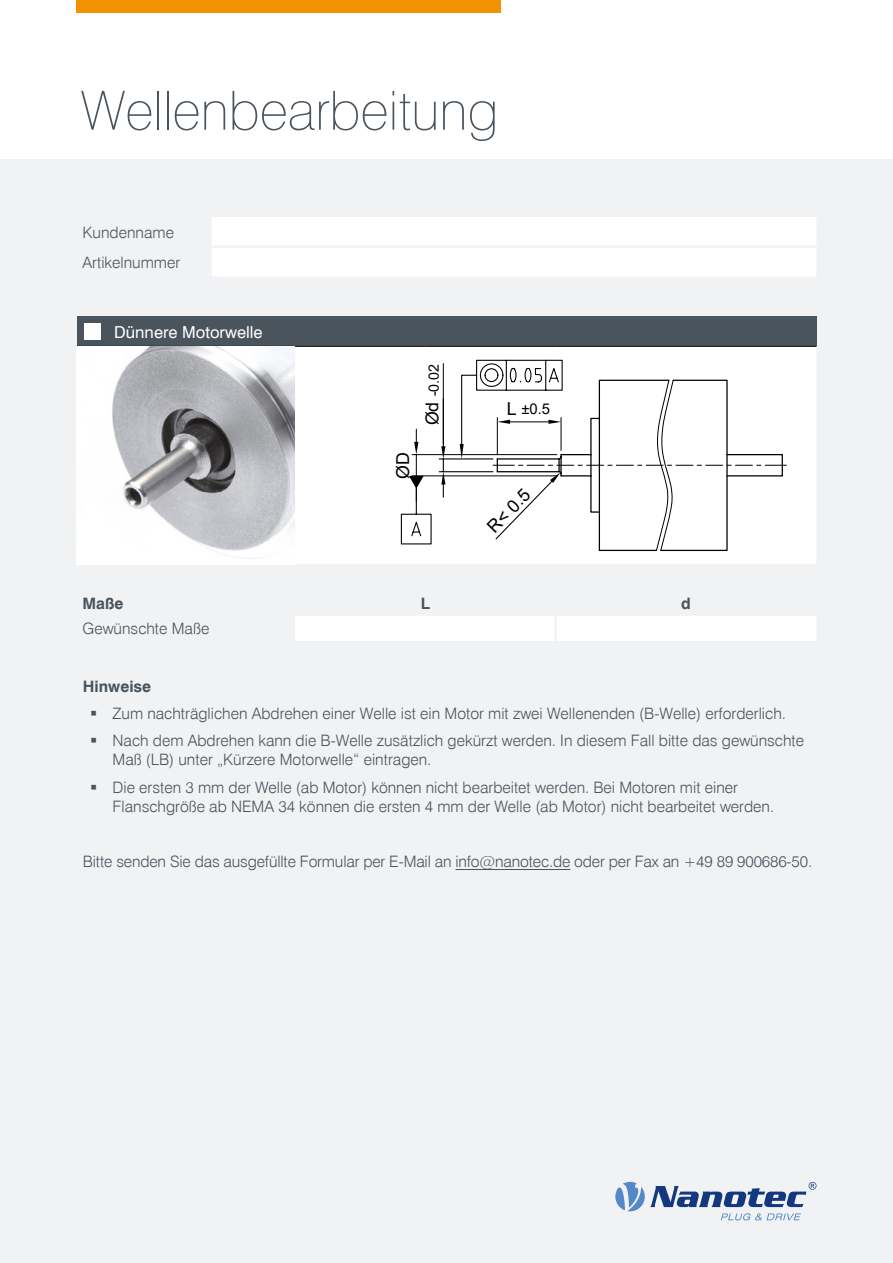
<style>
.page{position:relative;width:893px;height:1263px;background:#fff}
.page>*{position:absolute;margin:0;border:0;box-sizing:border-box;transform-origin:0 0}
.t1{font:100 54px "Swiss 721 BT";color:#49545d}
.t2{font:17.85px "Arial";color:#000}
.t3{font:16.5px "Swiss 721 BT";color:#fff}
.t4{font:300 15.75px/27.5px "Swiss 721 BT";color:#49545d}
.t5{font:700 15.75px "Swiss 721 BT";color:#49545d}
.t6{font:14.85px "Arial";color:#000}
.t7{font:14.25px "Arial";color:#000}
.s1{font-size:17.85px}
</style>
<div class="page">
<div style="left:0;top:159px;width:893px;height:1104px;background:#f1f2f4"></div>
<div style="left:212px;top:217px;width:604px;height:59px;background:#fff"></div>
<hr style="left:210px;top:246px;width:606px;height:2px;background:#f1f2f4">
<div style="left:77px;top:317px;width:739px;height:29px;background:#49545d"></div>
<div style="left:295px;top:347px;width:521px;height:217px;background:#fff"></div>
<svg style="left:77px;top:564px;width:739px;height:77px"></svg>
<hr style="left:295px;top:346px;width:130px;height:1px;background:#000">
<hr style="left:425px;top:346px;width:131px;height:1px;background:#000">
<hr style="left:556px;top:346px;width:130px;height:1px;background:#000">
<hr style="left:686px;top:346px;width:130px;height:1px;background:#000">
<hr style="left:555px;top:615px;width:2px;height:26px;background:#f1f2f4">
<img style="left:77px;top:346px;width:218px;height:218px">
<svg style="left:615px;top:1182px;width:201px;height:38px"></svg>
<hr style="left:455px;top:869px;width:115px;height:1px;background:#49545d">
<div style="left:77px;top:0;width:424px;height:13px;background:#f39200"></div>
<svg style="left:400px;top:359px;width:383px;height:193px"></svg>
<div style="left:84px;top:323px;width:16px;height:16px;background:#fff"></div>
<h1 class="t1" style="left:81px;top:78px;width:419px">Wellenbearbeitung</h1>
<p class="t4" style="left:83px;top:217px;width:99px;line-height:29.7px">Kundenname<br>Artikelnummer</p>
<p class="t3" style="left:114px;top:322px;width:150px">Dünnere Motorwelle</p>
<p class="t2" style="left:391px;top:479px;width:28px;rotate:-90deg">ØD</p>
<p class="t7" style="left:424px;top:425px;width:63px;rotate:-90deg"><span class="s1">Ød</span> -0.02</p>
<p class="t6" style="left:507px;top:399px;width:45px"><span class="s1">L</span> ±0.5</p>
<p class="t2" style="left:481px;top:521px;width:55px;rotate:-46deg">R&lt; 0.5</p>
<p class="t5" style="left:83px;top:593px;width:43px">Maße</p>
<p class="t5" style="left:421px;top:593px;width:11px">L</p>
<p class="t5" style="left:681px;top:593px;width:11px">d</p>
<p class="t4" style="left:83px;top:615px;width:128px">Gewünschte Maße</p>
<p class="t5" style="left:83px;top:676px;width:70px">Hinweise</p>
<p class="t4" style="left:113px;top:700px;width:693px">Zum nachträglichen Abdrehen einer Welle ist ein Motor mit zwei Wellenenden (B-Welle) erforderlich.<br>Nach dem Abdrehen kann die B-Welle zusätzlich gekürzt werden. In diesem Fall bitte das gewünschte</p>
<p class="t4" style="left:113px;top:746px;width:627px">Maß (LB) unter „Kürzere Motorwelle“ eintragen.<br>Die ersten 3 mm der Welle (ab Motor) können nicht bearbeitet werden. Bei Motoren mit einer</p>
<p class="t4" style="left:113px;top:792px;width:663px">Flanschgröße ab NEMA 34 können die ersten 4 mm der Welle (ab Motor) nicht bearbeitet werden.</p>
<p class="t4" style="left:83px;top:847px;width:731px">Bitte senden Sie das ausgefüllte Formular per E-Mail an info@nanotec.de oder per Fax an +49 89 900686-50.</p>
</div>
